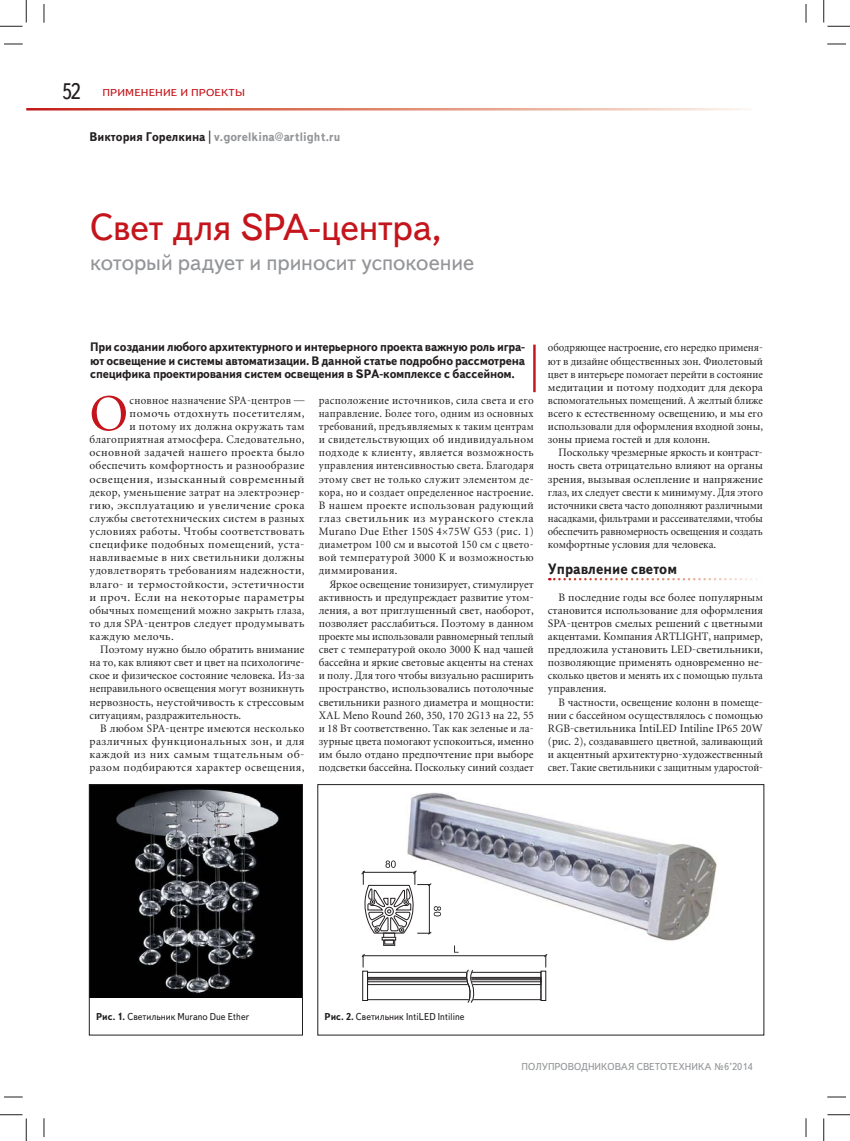
<style>
.page{position:relative;width:850px;height:1141px;background:#fff}
.page>*{position:absolute;margin:0;border:0;box-sizing:border-box;transform-origin:0 0}
.t1{font:50.88px "Miniature";color:#c4151c}
.t2{font:37.5px "Text Book C";letter-spacing:-.01em;color:#c4151c}
.t3{font:22.5px "Text Book C";letter-spacing:-.005em;color:#939598}
.t4{font:22.5px "Text Book C";color:#231f20;scale:.9 1}
.t5{font:700 15px "Text Book C";color:#231f20;scale:.94 1}
.t6{font:700 12.5px "Text Book C";color:#939598;scale:.95 1}
.t7{font:700 12.25px/13.1px "Text Book C";letter-spacing:-.02em;color:#231f20;text-align:justify;scale:.96 1}
.t8{font:11.25px/13.1px "Miniature";letter-spacing:.025em;color:#231f20;text-align:justify}
.t9{font:11.25px/13.1px "Miniature";letter-spacing:.025em;color:#231f20;text-align:justify;scale:.96 1}
.t10{font:11.25px/13.1px "Miniature";letter-spacing:.025em;color:#231f20;text-align:justify;scale:.95 1}
.t11{font:11.25px/13.1px "Miniature";letter-spacing:.025em;color:#231f20;text-align:justify;scale:.93 1}
.t12{font:11.25px "Miniature";color:#231f20;scale:.96 1}
.t13{font:11.25px "Miniature";letter-spacing:.025em;color:#231f20;scale:1.05 1}
.t14{font:11.25px "Miniature";letter-spacing:.005em;color:#231f20}
.t15{font:11.25px "Miniature";color:#231f20}
.t16{font:11.25px "Miniature";letter-spacing:.025em;color:#231f20;scale:.94 1}
.t17{font:10px "Text Book C";color:#231f20;scale:.95 1}
.t18{font:10px "Text Book C";color:#939598}
.t19{font:10px "Text Book C";letter-spacing:.01em;color:#c4151c;scale:1.17 1}
.s1{color:#231f20}
.s2{font-weight:700}
</style>
<div class="page">
<svg style="left:549px;top:578px;width:209px;height:2px"></svg>
<hr style="left:533px;top:344px;width:3px;height:48px;background:#c4151c">
<img style="left:91px;top:786px;width:210px;height:211px">
<div style="left:89px;top:784px;width:214px;height:251px;border:1px solid #231f20"></div>
<img style="left:407px;top:792px;width:310px;height:149px">
<div style="left:383px;top:932px;width:12px;height:13px;border:1px solid #231f20"></div>
<div style="left:382px;top:936px;width:14px;height:4px;border:1px solid #231f20"></div>
<hr style="left:367px;top:978px;width:174px;height:1px;background:#231f20">
<div style="left:367px;top:979px;width:174px;height:2px;border:1px solid #231f20"></div>
<div style="left:367px;top:976px;width:174px;height:8px;border:1px solid #231f20"></div>
<div style="left:367px;top:971px;width:174px;height:28px;border:1px solid #231f20"></div>
<div style="left:540px;top:970px;width:6px;height:30px;border:1px solid #231f20"></div>
<div style="left:362px;top:970px;width:6px;height:30px;border:1px solid #231f20"></div>
<div style="left:384px;top:939px;width:10px;height:5px;border:1px solid #231f20"></div>
<hr style="left:363px;top:955px;width:183px;height:1px;background:#231f20">
<svg style="left:543px;top:954px;width:5px;height:13px"></svg>
<svg style="left:361px;top:954px;width:4px;height:13px"></svg>
<svg style="left:465px;top:969px;width:10px;height:34px"></svg>
<svg style="left:361px;top:860px;width:80px;height:79px"></svg>
<div style="left:317px;top:784px;width:447px;height:251px;border:1px solid #231f20"></div>
<svg style="left:4px;top:43px;width:19px;height:2px"></svg>
<svg style="left:827px;top:43px;width:19px;height:2px"></svg>
<svg style="left:4px;top:1096px;width:19px;height:1px"></svg>
<svg style="left:827px;top:1096px;width:19px;height:1px"></svg>
<svg style="left:43px;top:4px;width:2px;height:19px"></svg>
<svg style="left:43px;top:1118px;width:2px;height:18px"></svg>
<svg style="left:805px;top:4px;width:2px;height:19px"></svg>
<svg style="left:805px;top:1118px;width:2px;height:18px"></svg>
<svg style="left:0;top:0;width:27px;height:27px"></svg>
<svg style="left:0;top:1114px;width:27px;height:26px"></svg>
<svg style="left:823px;top:0;width:27px;height:27px"></svg>
<svg style="left:823px;top:1114px;width:27px;height:26px"></svg>
<h3 class="t4" style="left:62px;top:78px;width:23px">52</h3>
<p class="t19" style="left:102px;top:87px;width:123px">ПРИМЕНЕНИЕ И ПРОЕКТЫ</p>
<p class="t6" style="left:89px;top:130px;width:266px"><span class="s1">Виктория Горелкина |</span> v.gorelkina@artlight.ru</p>
<h2 class="t2" style="left:90px;top:205px;width:353px">Свет для SPA-центра,</h2>
<h3 class="t3" style="left:90px;top:249px;width:385px">который радует и приносит успокоение</h3>
<p class="t7" style="left:90px;top:340px;width:454px">При создании любого архитектурного и интерьерного проекта важную роль игра&shy;ют освещение и системы автоматизации. В данной статье подробно рассмотрена специфика проектирования систем освещения в SPA-комплексе с бассейном.</p>
<h1 class="t1" style="left:89px;top:394px;width:40px">О</h1>
<p class="t16" style="left:130px;top:396px;width:187px">сновное назначение SPA-центров —</p>
<p class="t8" style="left:130px;top:408px;width:176px">помочь отдохнуть посетителям,</p>
<p class="t8" style="left:130px;top:421px;width:176px">и потому их должна окружать там</p>
<p class="t8" style="left:89px;top:434px;width:216px">благоприятная атмосфера. Следовательно,</p>
<p class="t8" style="left:89px;top:447px;width:216px">основной задачей нашего проекта было</p>
<p class="t8" style="left:89px;top:460px;width:216px">обеспечить комфортность и разнообразие</p>
<p class="t13" style="left:89px;top:474px;width:206px">освещения, изысканный современный</p>
<p class="t8" style="left:89px;top:486px;width:216px">декор, уменьшение затрат на электроэнер-</p>
<p class="t8" style="left:89px;top:499px;width:216px">гию, эксплуатацию и увеличение срока</p>
<p class="t8" style="left:89px;top:512px;width:216px">службы светотехнических систем в разных</p>
<p class="t8" style="left:89px;top:526px;width:216px">условиях работы. Чтобы соответствовать</p>
<p class="t8" style="left:89px;top:539px;width:216px">специфике подобных помещений, уста-</p>
<p class="t8" style="left:89px;top:552px;width:216px">навливаемые в них светильники должны</p>
<p class="t8" style="left:89px;top:565px;width:216px">удовлетворять требованиям надежности,</p>
<p class="t8" style="left:89px;top:578px;width:216px">влаго- и термостойкости, эстетичности</p>
<p class="t13" style="left:89px;top:592px;width:206px">и проч. Если на некоторые параметры</p>
<p class="t10" style="left:89px;top:604px;width:228px">обычных помещений можно закрыть глаза,</p>
<p class="t8" style="left:89px;top:617px;width:216px">то для SPA-центров следует продумывать</p>
<p class="t8" style="left:89px;top:630px;width:86px">каждую мелочь.</p>
<p class="t15" style="left:100px;top:645px;width:206px">Поэтому нужно было обратить внимание</p>
<p class="t12" style="left:89px;top:658px;width:225px">на то, как влияют свет и цвет на психологиче-</p>
<p class="t12" style="left:89px;top:671px;width:225px">ское и физическое состояние человека. Из-за</p>
<p class="t12" style="left:89px;top:684px;width:225px">неправильного освещения могут возникнуть</p>
<p class="t14" style="left:89px;top:697px;width:216px">нервозность, неустойчивость к стрессовым</p>
<p class="t12" style="left:89px;top:710px;width:160px">ситуациям, раздражительность.</p>
<p class="t9" style="left:100px;top:722px;width:214px">В любом SPA-центре имеются несколько</p>
<p class="t8" style="left:89px;top:735px;width:216px">различных функциональных зон, и для</p>
<p class="t8" style="left:89px;top:748px;width:216px">каждой из них самым тщательным об-</p>
<p class="t8" style="left:89px;top:762px;width:216px">разом подбираются характер освещения,</p>
<p class="t10" style="left:319px;top:394px;width:228px">расположение источников, сила света и его направление. Более того, одним из основных требований, предъявляемых к таким центрам и свидетельствующих об индивидуальном подходе к клиенту, является возможность управления интенсивностью света. Благодаря этому свет не только служит элементом де&shy;кора, но и создает определенное настроение.<br>В нашем проекте использован радующий глаз светильник из муранского стекла Murano Due Ether 150S 4 75W G53 (рис. 1) диаметром 100 см и высотой 150 см с цвето&shy;вой температурой 3000 К и возможностью диммирования.</p>
<p class="t9" style="left:319px;top:578px;width:225px;text-indent:11px">Яркое освещение тонизирует, стимулирует активность и предупреждает развитие утом&shy;ления, а вот приглушенный свет, наоборот, позволяет расслабиться. Поэтому в данном проекте мы использовали равномерный теплый свет с температурой около 3000 К над чашей бассейна и яркие световые акценты на стенах и полу. Для того чтобы визуально расширить пространство, использовались потолочные светильники разного диаметра и мощности:<br>XAL Meno Round 260, 350, 170 2G13 на 22, 55 и 18 Вт соответственно. Так как зеленые и ла&shy;зурные цвета помогают успокоиться, именно им было отдано предпочтение при выборе подсветки бассейна. Поскольку синий создает</p>
<p class="t11" style="left:548px;top:342px;width:233px">ободряющее настроение, его нередко применя&shy;ют в дизайне общественных зон. Фиолетовый цвет в интерьере помогает перейти в состояние медитации и потому подходит для декора вспомогательных помещений. А желтый ближе всего к естественному освещению, и мы его использовали для оформления входной зоны, зоны приема гостей и для колонн.</p>
<p class="t10" style="left:548px;top:447px;width:228px;text-indent:11px">Поскольку чрезмерные яркость и контраст&shy;ность света отрицательно влияют на органы зрения, вызывая ослепление и напряжение глаз, их следует свести к минимуму. Для этого источники света часто дополняют различными насадками, фильтрами и рассеивателями, чтобы обеспечить равномерность освещения и создать комфортные условия для человека.</p>
<h3 class="t5" style="left:548px;top:560px;width:139px">Управление светом</h3>
<p class="t8" style="left:548px;top:591px;width:217px;text-indent:11px">В последние годы все более популярным становится использование для оформления SPA-центров смелых решений с цветными акцентами. Компания ARTLIGHT, например, предложила установить LED-светильники, позволяющие применять одновременно не&shy;сколько цветов и менять их с помощью пульта управления.</p>
<p class="t9" style="left:548px;top:696px;width:225px;text-indent:11px">В частности, освещение колонн в помеще&shy;нии с бассейном осуществлялось с помощью RGB-светильника IntiLED Intiline IP65 20W (рис. 2), создававшего цветной, заливающий и акцентный архитектурно-художественный свет. Такие светильники с защитным ударостой-</p>
<p class="t17" style="left:96px;top:1010px;width:163px"><span class="s2">Рис. 1.</span> Светильник Murano Due Ether</p>
<p class="t17" style="left:324px;top:1010px;width:149px"><span class="s2">Рис. 2.</span> Cветильник IntiLED Intiline</p>
<p class="t18" style="left:522px;top:1060px;width:233px">ПОЛУПРОВОДНИКОВАЯ СВЕТОТЕХНИКА №6’2014</p>
</div>
